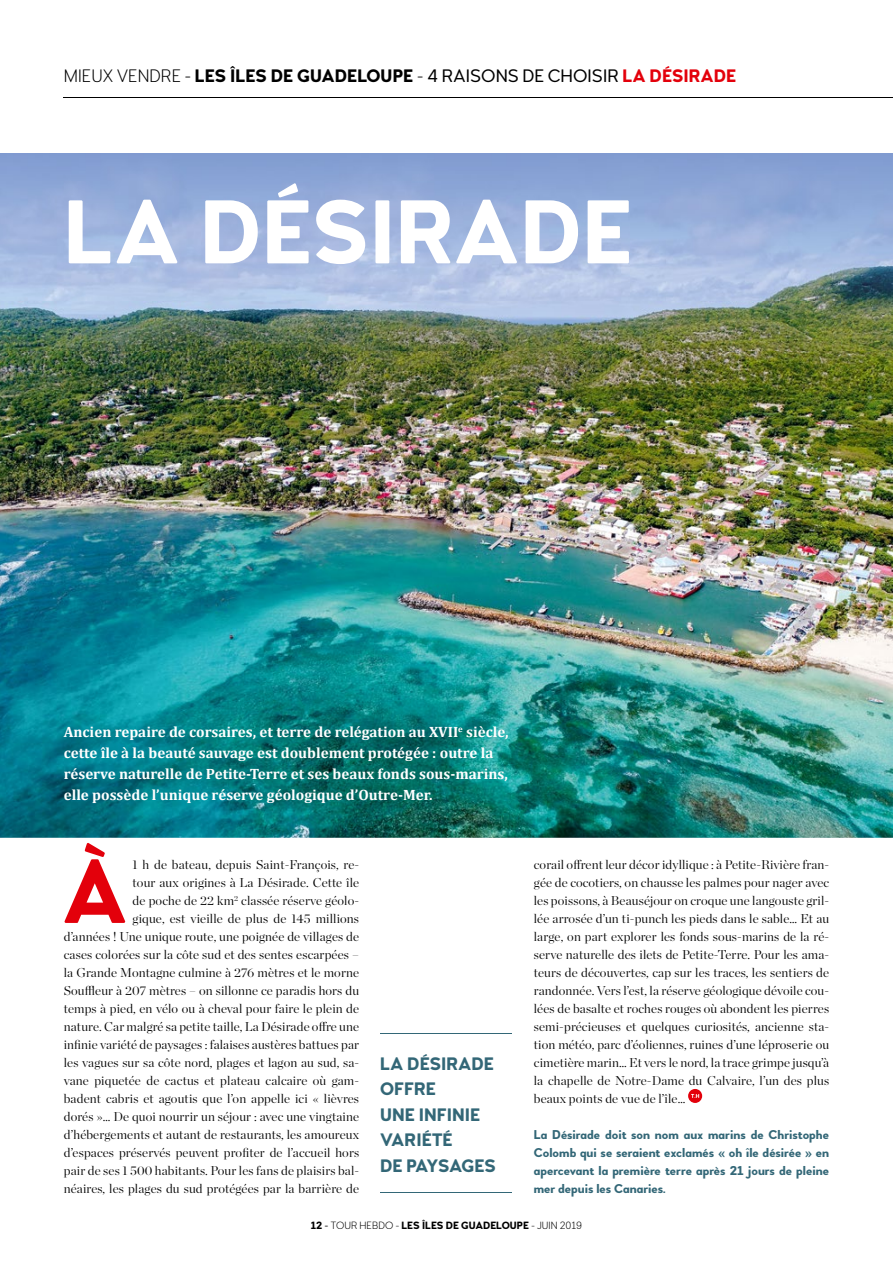
<style>
.page{position:relative;width:893px;height:1263px;background:#fff}
.page>*{position:absolute;margin:0;border:0;box-sizing:border-box;transform-origin:0 0}
.t1{font:700 90px "Woodford Bourne";color:#fff}
.t2{font:700 89.85px "Woodford Bourne";color:#e3000b}
.t3{font:700 18px "Woodford Bourne";color:#000}
.t4{font:700 18px/25.5px "Woodford Bourne";color:#336777}
.t5{font:700 15px/21px "Cambria";color:#fff}
.t6{font:300 12.75px/18px "Chronicle Display";letter-spacing:.01em;color:#000;text-align:right}
.t7{font:700 12.75px/18px "Woodford Bourne";color:#336777;text-align:justify}
.t8{font:700 10.5px "Woodford Bourne";color:#000}
.s1{font-weight:100}
.s2{font-weight:400}
.s3{color:#e3000b}
</style>
<div class="page">
<img style="left:0;top:351px;width:893px;height:487px">
<div style="left:688px;top:1089px;width:14px;height:14px;background:#e3000b;border-radius:50%"></div>
<svg style="left:691px;top:1094px;width:8px;height:4px"></svg>
<hr style="left:381px;top:1033px;width:131px;height:1px;background:#336777">
<hr style="left:381px;top:1192px;width:131px;height:1px;background:#336777">
<hr style="left:64px;top:97px;width:829px;height:1px;background:#000">
<img style="left:0;top:153px;width:893px;height:198px">
<h3 class="t3" style="left:64px;top:65px;width:674px"><span class="s1">MIEUX VENDRE -</span> LES ÎLES DE GUADELOUPE <span class="s1">-</span> <span class="s2">4 RAISONS DE CHOISIR</span> <span class="s3">LA DÉSIRADE</span></h3>
<h1 class="t1" style="left:64px;top:178px;width:570px">LA DÉSIRADE</h1>
<p class="t5" style="left:64px;top:721px;width:446px">Ancien repaire de corsaires, et terre de relégation au XVII<sup>e</sup> siècle, cette île à la beauté sauvage est doublement protégée : outre la réserve naturelle de Petite-Terre et ses beaux fonds sous-marins, elle possède l’unique réserve géologique d’Outre-Mer.</p>
<h2 class="t2" style="left:62px;top:838px;width:68px">À</h2>
<p class="t6" style="left:64px;top:854px;width:297px">1 h de bateau, depuis Saint-François, re-<br>tour aux origines à La Désirade. Cette île<br>de poche de 22 km<sup>2</sup> classée réserve géolo-<br>gique, est vieille de plus de 145 millions<br>d’années ! Une unique route, une poignée de villages de cases colorées sur la côte sud et des sentes escarpées – la Grande Montagne culmine à 276 mètres et le morne Souffleur à 207 mètres – on sillonne ce paradis hors du temps à pied, en vélo ou à cheval pour faire le plein de nature. Car malgré sa petite taille, La Désirade offre une infinie variété de paysages : falaises austères battues par les vagues sur sa côte nord, plages et lagon au sud, sa&shy;vane piquetée de cactus et plateau calcaire où gam&shy;badent cabris et agoutis que l’on appelle ici « lièvres dorés »… De quoi nourrir un séjour : avec une vingtaine d’hébergements et autant de restaurants, les amoureux d’espaces préservés peuvent profiter de l’accueil hors pair de ses 1 500 habitants. Pour les fans de plaisirs bal&shy;néaires, les plages du sud protégées par la barrière de</p>
<p class="t6" style="left:534px;top:854px;width:297px;text-align:justify">corail offrent leur décor idyllique : à Petite-Rivière fran&shy;gée de cocotiers, on chausse les palmes pour nager avec les poissons, à Beauséjour on croque une langouste gril&shy;lée arrosée d’un ti-punch les pieds dans le sable… Et au large, on part explorer les fonds sous-marins de la ré&shy;serve naturelle des ilets de Petite-Terre. Pour les ama&shy;teurs de découvertes, cap sur les traces, les sentiers de randonnée. Vers l’est, la réserve géologique dévoile cou&shy;lées de basalte et roches rouges où abondent les pierres semi-précieuses et quelques curiosités, ancienne sta&shy;tion météo, parc d’éoliennes, ruines d’une léproserie ou cimetière marin… Et vers le nord, la trace grimpe jusqu’à la chapelle de Notre-Dame du Calvaire, l’un des plus beaux points de vue de l’île…</p>
<h3 class="t4" style="left:380px;top:1051px;width:117px">LA DÉSIRADE<br>OFFRE<br>UNE INFINIE<br>VARIÉTÉ<br>DE PAYSAGES</h3>
<p class="t7" style="left:534px;top:1126px;width:297px">La Désirade doit son nom aux marins de Christophe Colomb qui se seraient exclamés « oh île désirée » en apercevant la première terre après 21 jours de pleine mer depuis les Canaries.</p>
<p class="t8" style="left:311px;top:1219px;width:273px">12 <span class="s2">-</span> <span class="s1">TOUR HEBDO -</span> LES ÎLES DE GUADELOUPE <span class="s1">- JUIN 2019</span></p>
</div>
